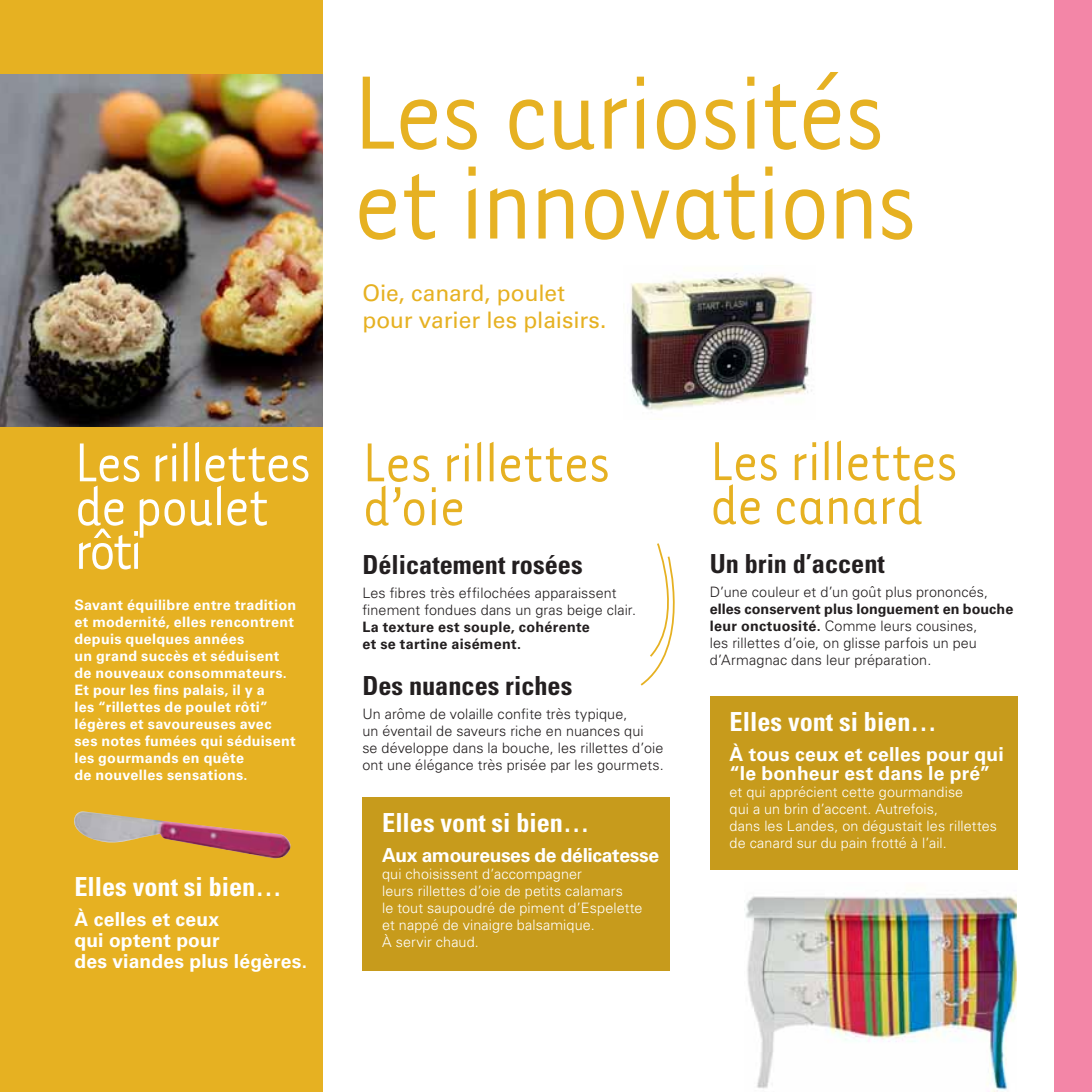
<style>
.page{position:relative;width:1092px;height:1092px;background:#fff}
.page>*{position:absolute;margin:0;border:0;box-sizing:border-box;transform-origin:0 0}
.t1{font:119.88px/90px "Tarzana Narrow";letter-spacing:-.03em;color:#e6b122}
.t2{font:63px "Tarzana Narrow";letter-spacing:-.015em;color:#e6b122}
.t3{font:63px "Tarzana Narrow";letter-spacing:-.035em;color:#fff}
.t4{font:700 condensed 26.25px "Univers";color:#231f20}
.t5{font:700 condensed 26.25px "Univers";color:#fff}
.t6{font:22.75px/26.2px "Univers";letter-spacing:-.005em;color:#e6b122}
.t7{font:700 19.25px/21px "Univers CE";letter-spacing:.01em;color:#fff}
.t8{font:700 19.25px "Univers CE";letter-spacing:-.02em;color:#fff}
.t9{font:300 14.35px/17px "Univers CE";letter-spacing:.01em;color:#231f20}
.t10{font:700 14.35px/17px "Univers CE";letter-spacing:.02em;color:#fff}
.t11{font:300 14.35px/17px "Univers CE";letter-spacing:.01em;color:#fff}
.t12{font:700 14.35px/17px "Univers CE";letter-spacing:.025em;color:#231f20}
.s1{font-weight:700}
</style>
<div class="page">
<img style="left:744px;top:896px;width:272px;height:195px">
<div style="left:362px;top:796px;width:308px;height:174px;background:#c79b1c"></div>
<div style="left:709px;top:696px;width:308px;height:173px;background:#c79b1c"></div>
<div style="left:1054px;top:0;width:37px;height:1091px;background:#f386a7"></div>
<div style="left:0;top:0;width:322px;height:1091px;background:#e6b122"></div>
<img style="left:0;top:74px;width:322px;height:353px">
<svg style="left:640px;top:543px;width:35px;height:143px"></svg>
<img style="left:74px;top:811px;width:217px;height:47px">
<img style="left:630px;top:273px;width:183px;height:138px">
<h2 class="t3" style="left:74px;top:436px;width:239px">Les rillettes</h2>
<h2 class="t3" style="left:74px;top:480px;width:196px">de poulet</h2>
<h2 class="t3" style="left:74px;top:524px;width:70px">rôti</h2>
<p class="t10" style="left:74px;top:598px;width:223px">Savant équilibre entre tradition et modernité, elles rencontrent depuis quelques années<br>un grand succès et séduisent de nouveaux consommateurs.<br>Et pour les fins palais, il y a<br>les “rillettes de poulet rôti” légères et savoureuses avec ses notes fumées qui séduisent les gourmands en quête<br>de nouvelles sensations.</p>
<h3 class="t5" style="left:74px;top:877px;width:209px">Elles vont si bien…</h3>
<h3 class="t7" style="left:74px;top:911px;width:234px">À celles et ceux<br>qui optent pour<br>des viandes plus légères.</h3>
<h1 class="t1" style="left:352px;top:75px;width:567px">Les curiosités et innovations</h1>
<h3 class="t6" style="left:362px;top:282px;width:246px">Oie, canard, poulet pour varier les plaisirs.</h3>
<h2 class="t2" style="left:362px;top:436px;width:250px">Les rillettes</h2>
<h2 class="t2" style="left:362px;top:480px;width:105px">d’oie</h2>
<h3 class="t4" style="left:362px;top:555px;width:222px">Délicatement rosées</h3>
<p class="t9" style="left:362px;top:586px;width:275px">Les fibres très effilochées apparaissent finement fondues dans un gras beige clair.</p>
<p class="t12" style="left:362px;top:620px;width:229px">La texture est souple, cohérente et se tartine aisément.</p>
<h3 class="t4" style="left:362px;top:676px;width:211px">Des nuances riches</h3>
<p class="t9" style="left:362px;top:707px;width:303px">Un arôme de volaille confite très typique,<br>un éventail de saveurs riche en nuances qui<br>se développe dans la bouche, les rillettes d’oie ont une élégance très prisée par les gourmets.</p>
<h3 class="t5" style="left:382px;top:813px;width:209px">Elles vont si bien…</h3>
<h3 class="t8" style="left:382px;top:848px;width:278px">Aux amoureuses de délicatesse</h3>
<p class="t11" style="left:382px;top:867px;width:262px">qui choisissent d’accompagner<br>leurs rillettes d’oie de petits calamars<br>le tout saupoudré de piment d’Espelette et nappé de vinaigre balsamique.<br>À servir chaud.</p>
<h2 class="t2" style="left:709px;top:435px;width:250px">Les rillettes</h2>
<h2 class="t2" style="left:709px;top:479px;width:216px">de canard</h2>
<h3 class="t4" style="left:709px;top:553px;width:176px">Un brin d’accent</h3>
<p class="t9" style="left:709px;top:585px;width:280px">D’une couleur et d’un goût plus prononcés,</p>
<p class="t9" style="left:709px;top:602px;width:305px"><span class="s1">elles conservent plus longuement en bouche leur onctuosité.</span> Comme leurs cousines,<br>les rillettes d’oie, on glisse parfois un peu d’Armagnac dans leur préparation.</p>
<h3 class="t5" style="left:729px;top:711px;width:209px">Elles vont si bien…</h3>
<h3 class="t7" style="left:729px;top:746px;width:276px;line-height:19.2px">À tous ceux et celles pour qui “le bonheur est dans le pré”</h3>
<p class="t11" style="left:729px;top:785px;width:269px">et qui apprécient cette gourmandise<br>qui a un brin d’accent. Autrefois,<br>dans les Landes, on dégustait les rillettes de canard sur du pain frotté à l’ail.</p>
</div>
